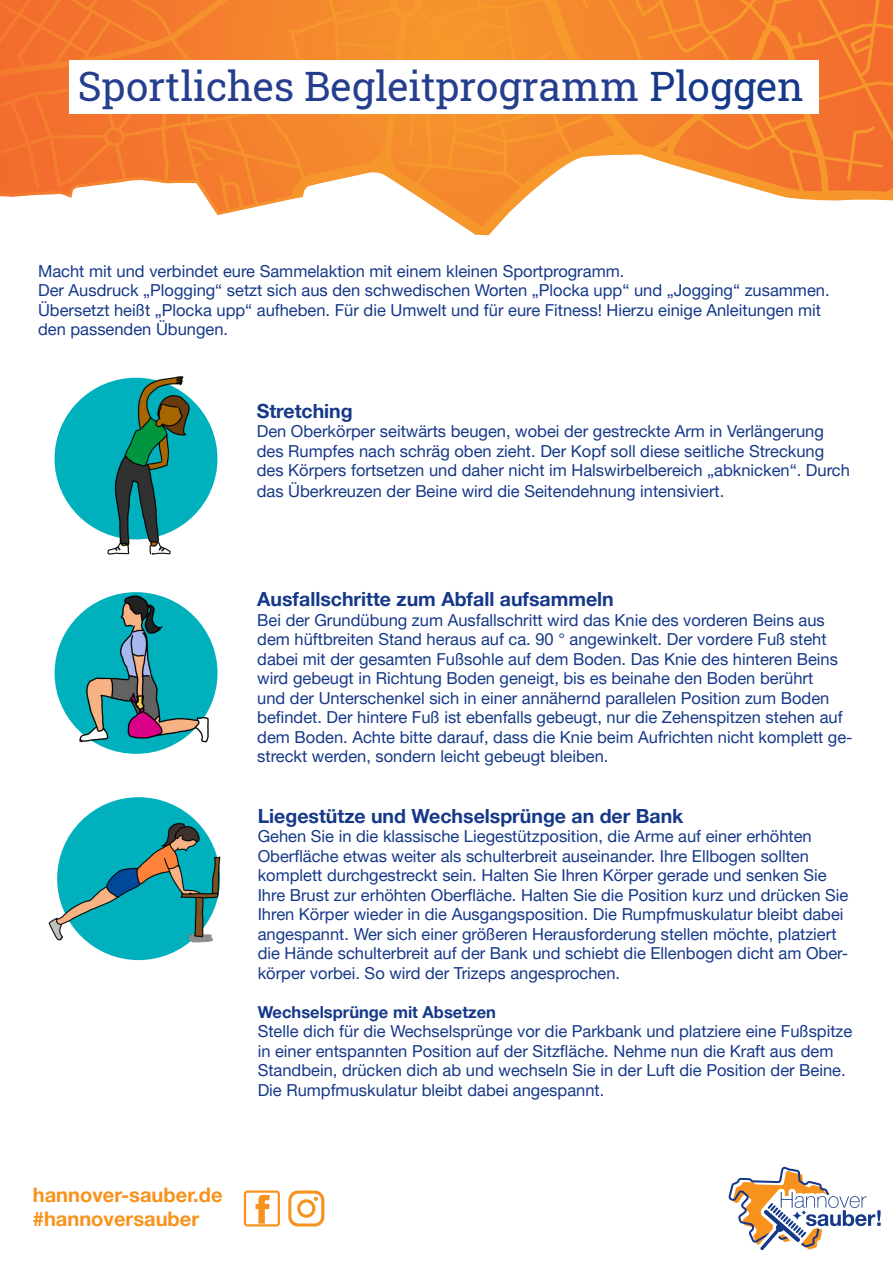
<style>
.page{position:relative;width:893px;height:1263px;background:#fff}
.page>*{position:absolute;margin:0;border:0;box-sizing:border-box;transform-origin:0 0}
.t1{font:40.5px "Roboto Slab";color:#253f8e}
.Headline{font:700 20.1px/24.2px "Helvetica Neue LT Pro";color:#f7931d}
.t2{font:700 19.5px "Helvetica Neue LT Pro";color:#153889}
.t3{font:16.5px/19.5px "Helvetica Neue LT Pro";color:#153889}
.t4{font:700 16.5px "Helvetica Neue LT Pro";color:#153889}
.s1{color:#153889}
</style>
<div class="page">
<div style="left:55px;top:592px;width:162px;height:162px;background:#00b0bc;border-radius:50%"></div>
<svg style="left:692px;top:0;width:201px;height:154px;background:#f3792e"></svg>
<svg style="left:0;top:0;width:692px;height:154px;background:#f4852f"></svg>
<svg style="left:0;top:154px;width:893px;height:82px"></svg>
<svg style="left:243px;top:1190px;width:37px;height:37px"></svg>
<svg style="left:288px;top:1190px;width:36px;height:36px"></svg>
<div style="left:301px;top:1202px;width:11px;height:12px;background:#fff;border-radius:50%"></div>
<svg style="left:728px;top:1167px;width:153px;height:83px"></svg>
<img style="left:71px;top:592px;width:147px;height:162px">
<div style="left:55px;top:378px;width:162px;height:161px;background:#00b0bc;border-radius:50%"></div>
<img style="left:70px;top:376px;width:148px;height:179px">
<div style="left:57px;top:797px;width:163px;height:163px;background:#00b0bc;border-radius:50%"></div>
<img style="left:48px;top:804px;width:173px;height:147px">
<div style="left:70px;top:60px;width:749px;height:53px;background:#fff"></div>
<p class="t1" style="left:78px;top:58px;width:727px">Sportliches Begleitprogramm <span class="s1">Ploggen</span></p>
<p class="t3" style="left:38px;top:260px;width:588px">Macht mit und verbindet eure Sammelaktion mit einem kleinen Sportprogramm.</p>
<p class="t3" style="left:38px;top:280px;width:793px">Der Ausdruck „Plogging“ setzt sich aus den schwedischen Worten „Plocka upp“ und „Jogging“ zusammen.<br>Übersetzt heißt „Plocka upp“ aufheben. Für die Umwelt und für eure Fitness! Hierzu einige Anleitungen mit den passenden Übungen.</p>
<p class="t2" style="left:257px;top:399px;width:98px">Stretching</p>
<p class="t3" style="left:257px;top:421px;width:595px">Den Oberkörper seitwärts beugen, wobei der gestreckte Arm in Verlängerung des Rumpfes nach schräg oben zieht. Der Kopf soll diese seitliche Streckung des Körpers fortsetzen und daher nicht im Halswirbelbereich „abknicken“. Durch</p>
<p class="t3" style="left:257px;top:481px;width:469px">das Überkreuzen der Beine wird die Seitendehnung intensiviert.</p>
<p class="t2" style="left:257px;top:587px;width:358px">Ausfallschritte zum Abfall aufsammeln</p>
<p class="t3" style="left:257px;top:610px;width:597px">Bei der Grundübung zum Ausfallschritt wird das Knie des vorderen Beins aus dem hüftbreiten Stand heraus auf ca. 90 ° angewinkelt. Der vordere Fuß steht dabei mit der gesamten Fußsohle auf dem Boden. Das Knie des hinteren Beins wird gebeugt in Richtung Boden geneigt, bis es beinahe den Boden berührt<br>und der Unterschenkel sich in einer annähernd parallelen Position zum Boden befindet. Der hintere Fuß ist ebenfalls gebeugt, nur die Zehenspitzen stehen auf dem Boden. Achte bitte darauf, dass die Knie beim Aufrichten nicht komplett ge&shy;streckt werden, sondern leicht gebeugt bleiben.</p>
<p class="Headline" style="left:33px;top:1182px;width:191px">hannover-sauber.de #hannoversauber</p>
<p class="t2" style="left:258px;top:804px;width:427px">Liegestütze und Wechselsprünge an der Bank</p>
<p class="t3" style="left:258px;top:826px;width:592px">Gehen Sie in die klassische Liegestützposition, die Arme auf einer erhöhten Oberfläche etwas weiter als schulterbreit auseinander. Ihre Ellbogen sollten komplett durchgestreckt sein. Halten Sie Ihren Körper gerade und senken Sie Ihre Brust zur erhöhten Oberfläche. Halten Sie die Position kurz und drücken Sie Ihren Körper wieder in die Ausgangsposition. Die Rumpfmuskulatur bleibt dabei angespannt. Wer sich einer größeren Herausforderung stellen möchte, platziert die Hände schulterbreit auf der Bank und schiebt die Ellenbogen dicht am Ober&shy;körper vorbei. So wird der Trizeps angesprochen.</p>
<p class="t4" style="left:258px;top:1002px;width:240px">Wechselsprünge mit Absetzen</p>
<p class="t3" style="left:258px;top:1021px;width:596px">Stelle dich für die Wechselsprünge vor die Parkbank und platziere eine Fußspitze in einer entspannten Position auf der Sitzfläche. Nehme nun die Kraft aus dem Standbein, drücken dich ab und wechseln Sie in der Luft die Position der Beine.<br>Die Rumpfmuskulatur bleibt dabei angespannt.</p>
</div>
